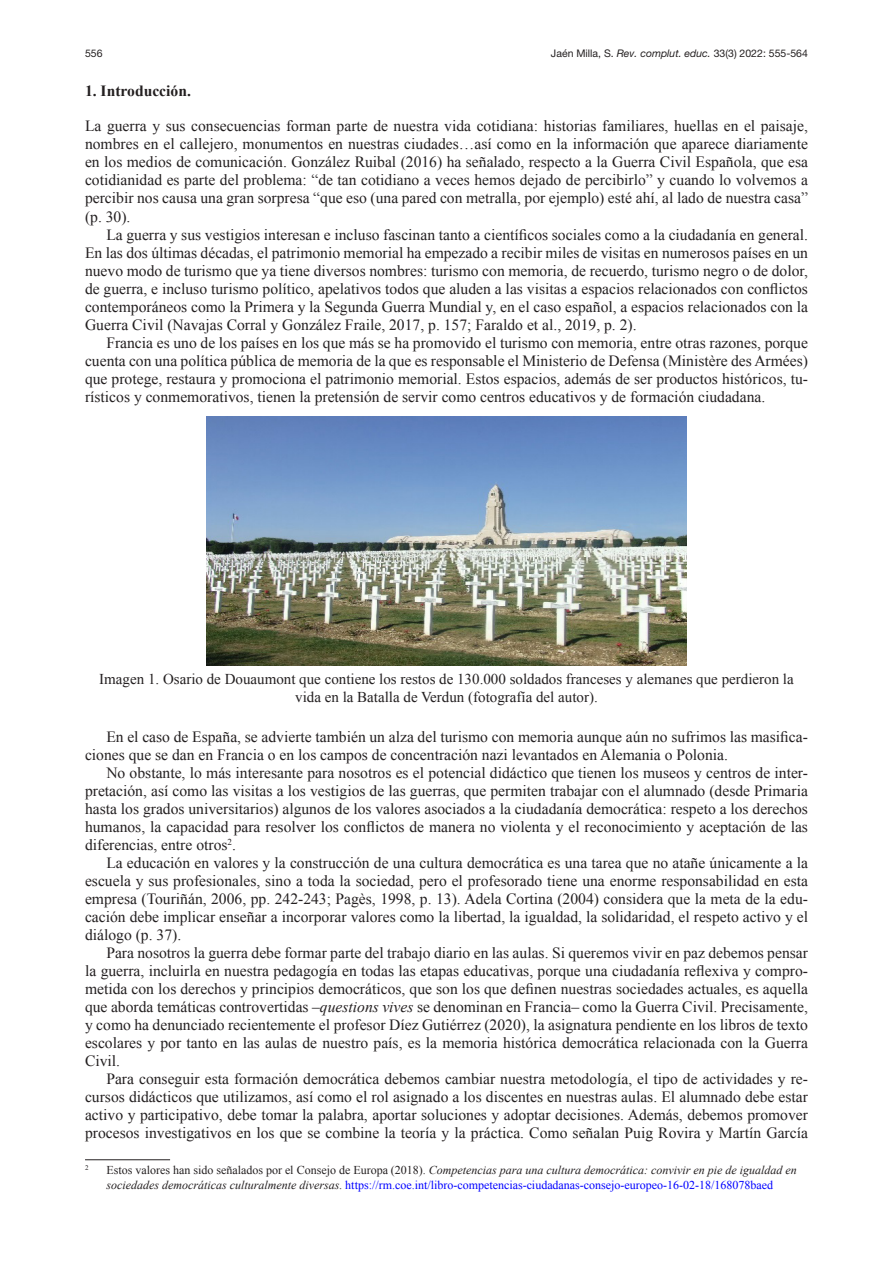
<style>
.page{position:relative;width:893px;height:1263px;background:#fff}
.page>*{position:absolute;margin:0;border:0;box-sizing:border-box;transform-origin:0 0}
.Galerada-parrafos{font:15.6px/18px "Times New Roman";color:#231f20;text-align:justify}
.Primer_parrafo{font:15.6px/18px "Times New Roman";color:#231f20;text-align:justify}
.Epigrafe_1er_nivel{font:700 15.6px "Times New Roman";color:#231f20}
.Pie_tablas_cuadros{font:15px/18px "Times New Roman";color:#231f20;text-align:center}
.t1{font:italic 12px/14.4px "Times New Roman";color:#231f20}
.CABECERA_PAR{font:10.5px "Helvetica Neue LT Pro";color:#231f20}
.t2{font:7.05px "Times New Roman";color:#231f20}
.s1{font-style:italic}
.s2{font-style:normal}
.s3{font-style:normal;color:#00f}
</style>
<div class="page">
<img style="left:207px;top:417px;width:479px;height:248px">
<hr style="left:85px;top:1159px;width:85px;height:1px;background:#231f20">
<p class="CABECERA_PAR" style="left:85px;top:47px;width:19px">556</p>
<p class="CABECERA_PAR" style="left:551px;top:47px;width:258px">Jaén Milla, S. <span class="s1">Rev. complut. educ.</span> 33(3) 2022: 555-564</p>
<p class="Epigrafe_1er_nivel" style="left:85px;top:80px;width:107px">1. Introducción.</p>
<p class="Primer_parrafo" style="left:85px;top:117px;width:724px">La guerra y sus consecuencias forman parte de nuestra vida cotidiana: historias familiares, huellas en el paisaje, nombres en el callejero, monumentos en nuestras ciudades…así como en la información que aparece diariamente en los medios de comunicación. González Ruibal (2016) ha señalado, respecto a la Guerra Civil Española, que esa cotidianidad es parte del problema: “de tan cotidiano a veces hemos dejado de percibirlo” y cuando lo volvemos a percibir nos causa una gran sorpresa “que eso (una pared con metralla, por ejemplo) esté ahí, al lado de nuestra casa” (p. 30).</p>
<p class="Galerada-parrafos" style="left:85px;top:225px;width:724px;text-indent:21px">La guerra y sus vestigios interesan e incluso fascinan tanto a científicos sociales como a la ciudadanía en general.<br>En las dos últimas décadas, el patrimonio memorial ha empezado a recibir miles de visitas en numerosos países en un nuevo modo de turismo que ya tiene diversos nombres: turismo con memoria, de recuerdo, turismo negro o de dolor, de guerra, e incluso turismo político, apelativos todos que aluden a las visitas a espacios relacionados con conflictos contemporáneos como la Primera y la Segunda Guerra Mundial y, en el caso español, a espacios relacionados con la Guerra Civil (Navajas Corral y González Fraile, 2017, p. 157; Faraldo et al., 2019, p. 2).</p>
<p class="Galerada-parrafos" style="left:85px;top:333px;width:724px;text-indent:21px">Francia es uno de los países en los que más se ha promovido el turismo con memoria, entre otras razones, porque cuenta con una política pública de memoria de la que es responsable el Ministerio de Defensa (Ministère des Armées) que protege, restaura y promociona el patrimonio memorial. Estos espacios, además de ser productos históricos, tu&shy;rísticos y conmemorativos, tienen la pretensión de servir como centros educativos y de formación ciudadana.</p>
<p class="Pie_tablas_cuadros" style="left:99px;top:669px;width:696px">Imagen 1. Osario de Douaumont que contiene los restos de 130.000 soldados franceses y alemanes que perdieron la vida en la Batalla de Verdun (fotografía del autor).</p>
<p class="Galerada-parrafos" style="left:85px;top:727px;width:724px;text-indent:21px">En el caso de España, se advierte también un alza del turismo con memoria aunque aún no sufrimos las masifica&shy;ciones que se dan en Francia o en los campos de concentración nazi levantados en Alemania o Polonia.</p>
<p class="Galerada-parrafos" style="left:85px;top:763px;width:724px;text-indent:21px">No obstante, lo más interesante para nosotros es el potencial didáctico que tienen los museos y centros de inter&shy;pretación, así como las visitas a los vestigios de las guerras, que permiten trabajar con el alumnado (desde Primaria hasta los grados universitarios) algunos de los valores asociados a la ciudadanía democrática: respeto a los derechos humanos, la capacidad para resolver los conflictos de manera no violenta y el reconocimiento y aceptación de las diferencias, entre otros<sup>2</sup>.</p>
<p class="Galerada-parrafos" style="left:85px;top:853px;width:724px;text-indent:21px">La educación en valores y la construcción de una cultura democrática es una tarea que no atañe únicamente a la escuela y sus profesionales, sino a toda la sociedad, pero el profesorado tiene una enorme responsabilidad en esta empresa (Touriñán, 2006, pp. 242-243; Pagès, 1998, p. 13). Adela Cortina (2004) considera que la meta de la edu&shy;cación debe implicar enseñar a incorporar valores como la libertad, la igualdad, la solidaridad, el respeto activo y el diálogo (p. 37).</p>
<p class="Galerada-parrafos" style="left:85px;top:943px;width:724px;text-indent:21px">Para nosotros la guerra debe formar parte del trabajo diario en las aulas. Si queremos vivir en paz debemos pensar la guerra, incluirla en nuestra pedagogía en todas las etapas educativas, porque una ciudadanía reflexiva y compro&shy;metida con los derechos y principios democráticos, que son los que definen nuestras sociedades actuales, es aquella que aborda temáticas controvertidas –<span class="s1">questions vives</span> se denominan en Francia– como la Guerra Civil. Precisamente, y como ha denunciado recientemente el profesor Díez Gutiérrez (2020), la asignatura pendiente en los libros de texto escolares y por tanto en las aulas de nuestro país, es la memoria histórica democrática relacionada con la Guerra Civil.</p>
<p class="Galerada-parrafos" style="left:85px;top:1069px;width:724px;text-indent:21px">Para conseguir esta formación democrática debemos cambiar nuestra metodología, el tipo de actividades y re&shy;cursos didácticos que utilizamos, así como el rol asignado a los discentes en nuestras aulas. El alumnado debe estar activo y participativo, debe tomar la palabra, aportar soluciones y adoptar decisiones. Además, debemos promover procesos investigativos en los que se combine la teoría y la práctica. Como señalan Puig Rovira y Martín García</p>
<p class="t2" style="left:85px;top:1163px;width:5px">2</p>
<p class="t1" style="left:106px;top:1163px;width:692px"><span class="s2">Estos valores han sido señalados por el Consejo de Europa (2018).</span> Competencias para una cultura democrática: convivir en pie de igualdad en sociedades democráticas culturalmente diversas<span class="s2">.</span> <span class="s3">https://rm.coe.int/libro-competencias-ciudadanas-consejo-europeo-16-02-18/168078baed</span></p>
</div>
